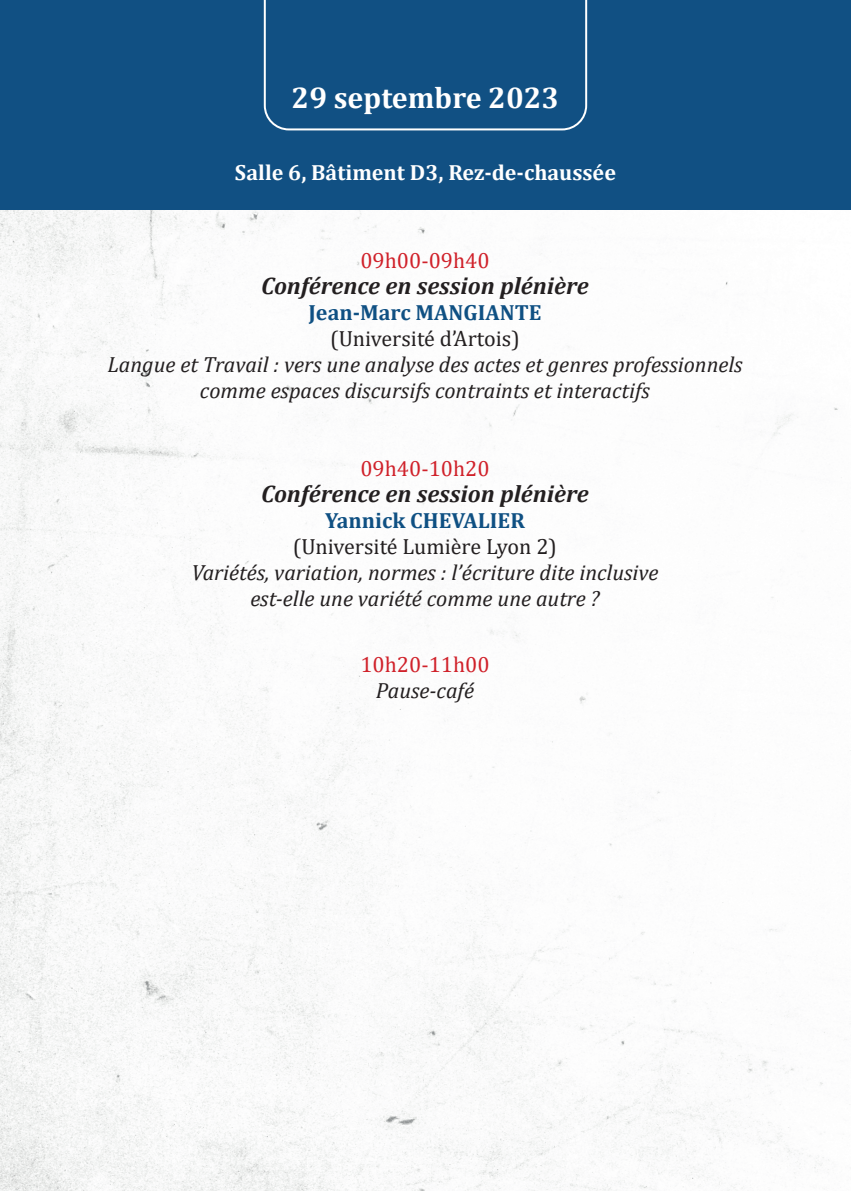
<style>
.page{position:relative;width:851px;height:1191px;background:#fff}
.page>*{position:absolute;margin:0;border:0;box-sizing:border-box;transform-origin:0 0}
.t1{font:700 30px "Cambria";color:#fff}
.t2{font:italic 700 24px "Cambria";color:#231f20}
.t3{font:italic 22px "Cambria";color:#231f20}
.t4{font:22px "Cambria";color:#231f20}
.t5{font:700 22px "Cambria";color:#0f5083}
.t6{font:700 22px "Cambria";color:#fff}
.t7{font:22px "Cambria";color:#d0212a}
</style>
<div class="page">
<img style="left:0;top:210px;width:850px;height:981px">
<div style="left:0;top:0;width:850px;height:210px;background:#115083"></div>
<svg style="left:264px;top:0;width:323px;height:130px"></svg>
<p class="t1" style="left:291px;top:77px;width:269px">29 septembre 2023</p>
<p class="t6" style="left:235px;top:157px;width:382px">Salle 6, Bâtiment D3, Rez-de-chaussée</p>
<p class="t7" style="left:360px;top:248px;width:131px">09h00-09h40</p>
<p class="t2" style="left:261px;top:269px;width:329px">Conférence en session plénière</p>
<p class="t5" style="left:308px;top:297px;width:234px">Jean-Marc MANGIANTE</p>
<p class="t4" style="left:330px;top:326px;width:191px">(Université d’Artois)</p>
<p class="t3" style="left:107px;top:349px;width:636px">Langue et Travail : vers une analyse des actes et genres professionnels</p>
<p class="t3" style="left:200px;top:375px;width:451px">comme espaces discursifs contraints et interactifs</p>
<p class="t7" style="left:360px;top:456px;width:131px">09h40-10h20</p>
<p class="t2" style="left:261px;top:477px;width:329px">Conférence en session plénière</p>
<p class="t5" style="left:325px;top:505px;width:201px">Yannick CHEVALIER</p>
<p class="t4" style="left:293px;top:534px;width:265px">(Université Lumière Lyon 2)</p>
<p class="t3" style="left:191px;top:557px;width:468px">Variétés, variation, normes : l’écriture dite inclusive</p>
<p class="t3" style="left:250px;top:583px;width:350px">est-elle une variété comme une autre ?</p>
<p class="t7" style="left:360px;top:652px;width:131px">10h20-11h00</p>
<p class="t3" style="left:376px;top:675px;width:100px">Pause-café</p>
</div>
